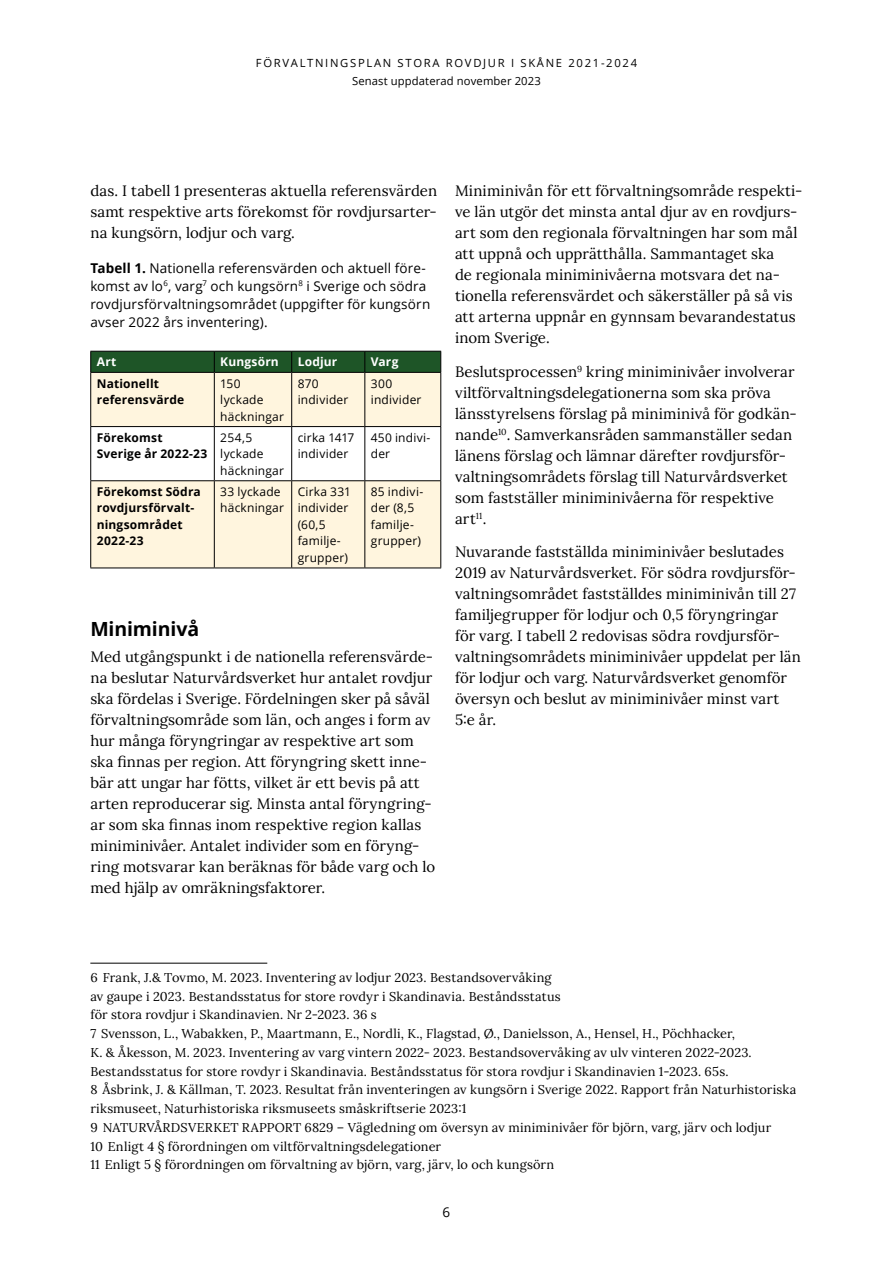
<style>
.page{position:relative;width:893px;height:1263px;background:#fff}
.page>*{position:absolute;margin:0;border:0;box-sizing:border-box;transform-origin:0 0}
.Rubrik_3{font:700 19.5px "Open Sans";letter-spacing:-.005em;color:#000}
.Brödtext{font:15px/21px "Lora";letter-spacing:.005em;color:#000}
.Figurtext{font:13.5px/18px "Open Sans";letter-spacing:.01em;color:#000}
.Fotnot{font:12.75px/18.8px "Lora";letter-spacing:.01em;color:#000}
.Tabelltext{font:12px/16.5px "Open Sans";letter-spacing:.015em;color:#000}
.Tabellhuvud{font:700 12px/16.5px "Open Sans";letter-spacing:.015em;color:#000}
.Tabellhuvud-2{font:700 12px "Open Sans";letter-spacing:.015em;color:#fff}
.t1{font:11.25px/17.7px "Open Sans";letter-spacing:.15em;color:#000;text-align:center}
.s1{font-weight:700}
</style>
<div class="page">
<hr style="left:90px;top:963px;width:177px;height:1px;background:#000">
<svg style="left:91px;top:373px;width:349px;height:195px;fill:#fff5de"></svg>
<svg style="left:90px;top:351px;width:351px;height:21px;background:#1d5125"></svg>
<hr style="left:90px;top:372px;width:124px;height:1px;background:#000">
<hr style="left:90px;top:373px;width:1px;height:53px;background:#000">
<hr style="left:214px;top:372px;width:78px;height:1px;background:#000">
<hr style="left:214px;top:373px;width:1px;height:53px;background:#000">
<hr style="left:292px;top:372px;width:73px;height:1px;background:#000">
<hr style="left:291px;top:373px;width:1px;height:53px;background:#000">
<hr style="left:365px;top:372px;width:76px;height:1px;background:#000">
<hr style="left:364px;top:373px;width:1px;height:53px;background:#000">
<hr style="left:440px;top:373px;width:1px;height:53px;background:#000">
<hr style="left:90px;top:426px;width:124px;height:1px;background:#000">
<hr style="left:90px;top:427px;width:1px;height:53px;background:#000">
<hr style="left:214px;top:426px;width:78px;height:1px;background:#000">
<hr style="left:214px;top:427px;width:1px;height:53px;background:#000">
<hr style="left:292px;top:426px;width:73px;height:1px;background:#000">
<hr style="left:291px;top:427px;width:1px;height:53px;background:#000">
<hr style="left:365px;top:426px;width:76px;height:1px;background:#000">
<hr style="left:364px;top:427px;width:1px;height:53px;background:#000">
<hr style="left:440px;top:427px;width:1px;height:53px;background:#000">
<hr style="left:90px;top:480px;width:124px;height:1px;background:#000">
<hr style="left:90px;top:481px;width:1px;height:87px;background:#000">
<hr style="left:214px;top:480px;width:78px;height:1px;background:#000">
<hr style="left:214px;top:481px;width:1px;height:87px;background:#000">
<hr style="left:292px;top:480px;width:73px;height:1px;background:#000">
<hr style="left:291px;top:481px;width:1px;height:87px;background:#000">
<hr style="left:365px;top:480px;width:76px;height:1px;background:#000">
<hr style="left:364px;top:481px;width:1px;height:87px;background:#000">
<hr style="left:440px;top:481px;width:1px;height:87px;background:#000">
<hr style="left:90px;top:568px;width:124px;height:1px;background:#000">
<hr style="left:214px;top:568px;width:78px;height:1px;background:#000">
<hr style="left:292px;top:568px;width:73px;height:1px;background:#000">
<hr style="left:365px;top:568px;width:76px;height:1px;background:#000">
<p class="t1" style="left:256px;top:54px;width:383px">FÖRVALTNINGSPLAN STORA ROVDJUR I SKÅNE 2021-2024<br>Senast uppdaterad november 2023</p>
<p class="Brödtext" style="left:90px;top:179px;width:348px;text-align:justify">das. I tabell 1 presenteras aktuella referensvärden samt respektive arts förekomst för rovdjursarter&shy;na kungsörn, lodjur och varg.</p>
<p class="Figurtext" style="left:90px;top:259px;width:341px"><span class="s1">Tabell 1.</span> Nationella referensvärden och aktuell före&shy;komst av lo<sup>6</sup>, varg<sup>7</sup> och kungsörn<sup>8</sup> i Sverige och södra rovdjursförvaltningsområdet (uppgifter för kungsörn avser 2022 års inventering).</p>
<p class="Tabellhuvud-2" style="left:97px;top:354px;width:21px">Art</p>
<p class="Tabellhuvud-2" style="left:220px;top:354px;width:60px">Kungsörn</p>
<p class="Tabellhuvud-2" style="left:298px;top:354px;width:41px">Lodjur</p>
<p class="Tabellhuvud-2" style="left:371px;top:354px;width:29px">Varg</p>
<p class="Tabellhuvud" style="left:97px;top:375px;width:89px">Nationellt referensvärde</p>
<p class="Tabelltext" style="left:220px;top:375px;width:65px">150 lyckade häckningar</p>
<p class="Tabelltext" style="left:298px;top:375px;width:52px">870 individer</p>
<p class="Tabelltext" style="left:371px;top:375px;width:52px">300 individer</p>
<p class="Tabellhuvud" style="left:97px;top:429px;width:112px">Förekomst<br>Sverige år 2022-23</p>
<p class="Tabelltext" style="left:220px;top:429px;width:65px">254,5 lyckade häckningar</p>
<p class="Tabelltext" style="left:298px;top:429px;width:58px">cirka 1417 individer</p>
<p class="Tabelltext" style="left:371px;top:429px;width:61px">450 indivi&shy;der</p>
<p class="Tabellhuvud" style="left:97px;top:483px;width:106px">Förekomst Södra rovdjursförvalt&shy;ningsområdet<br>2022-23</p>
<p class="Tabelltext" style="left:220px;top:483px;width:65px">33 lyckade häckningar</p>
<p class="Tabelltext" style="left:298px;top:483px;width:55px">Cirka 331 individer (60,5 familje&shy;grupper)</p>
<p class="Tabelltext" style="left:371px;top:483px;width:54px">85 indivi&shy;der (8,5 familje&shy;grupper)</p>
<h3 class="Rubrik_3" style="left:90px;top:615px;width:110px">Miniminivå</h3>
<p class="Brödtext" style="left:90px;top:645px;width:346px">Med utgångspunkt i de nationella referensvärde&shy;na beslutar Naturvårdsverket hur antalet rovdjur ska fördelas i Sverige. Fördelningen sker på såväl förvaltningsområde som län, och anges i form av hur många föryngringar av respektive art som ska finnas per region. Att föryngring skett inne&shy;bär att ungar har fötts, vilket är ett bevis på att arten reproducerar sig. Minsta antal föryngring&shy;ar som ska finnas inom respektive region kallas miniminivåer. Antalet individer som en föryng&shy;ring motsvarar kan beräknas för både varg och lo med hjälp av omräkningsfaktorer.</p>
<p class="Brödtext" style="left:455px;top:179px;width:349px">Miniminivån för ett förvaltningsområde respekti&shy;ve län utgör det minsta antal djur av en rovdjurs&shy;art som den regionala förvaltningen har som mål att uppnå och upprätthålla. Sammantaget ska<br>de regionala miniminivåerna motsvara det na&shy;tionella referensvärdet och säkerställer på så vis att arterna uppnår en gynnsam bevarandestatus inom Sverige.</p>
<p class="Brödtext" style="left:455px;top:360px;width:343px">Beslutsprocessen<sup>9</sup> kring miniminivåer involverar viltförvaltningsdelegationerna som ska pröva länsstyrelsens förslag på miniminivå för godkän&shy;nande<sup>10</sup>. Samverkansråden sammanställer sedan länens förslag och lämnar därefter rovdjursför&shy;valtningsområdets förslag till Naturvårdsverket som fastställer miniminivåerna för respektive art<sup>11</sup>.</p>
<p class="Brödtext" style="left:455px;top:540px;width:347px">Nuvarande fastställda miniminivåer beslutades 2019 av Naturvårdsverket. För södra rovdjursför&shy;valtningsområdet fastställdes miniminivån till 27 familjegrupper för lodjur och 0,5 föryngringar för varg. I tabell 2 redovisas södra rovdjursför&shy;valtningsområdets miniminivåer uppdelat per län för lodjur och varg. Naturvårdsverket genomför översyn och beslut av miniminivåer minst vart 5:e år.</p>
<p class="Fotnot" style="left:90px;top:967px;width:463px">6 Frank, J.&amp; Tovmo, M. 2023. Inventering av lodjur 2023. Bestandsovervåking</p>
<p class="Fotnot" style="left:90px;top:986px;width:472px">av gaupe i 2023. Bestandsstatus for store rovdyr i Skandinavia. Beståndsstatus</p>
<p class="Fotnot" style="left:90px;top:1005px;width:288px">för stora rovdjur i Skandinavien. Nr 2-2023. 36 s</p>
<p class="Fotnot" style="left:90px;top:1023px;width:663px">7 Svensson, L., Wabakken, P., Maartmann, E., Nordli, K., Flagstad, Ø., Danielsson, A., Hensel, H., Pöchhacker,<br>K. &amp; Åkesson, M. 2023. Inventering av varg vintern 2022- 2023. Bestandsovervåking av ulv vinteren 2022-2023.<br>Bestandsstatus for store rovdyr i Skandinavia. Beståndsstatus för stora rovdjur i Skandinavien 1-2023. 65s.</p>
<p class="Fotnot" style="left:90px;top:1080px;width:707px">8 Åsbrink, J. &amp; Källman, T. 2023. Resultat från inventeringen av kungsörn i Sverige 2022. Rapport från Naturhistoriska riksmuseet, Naturhistoriska riksmuseets småskriftserie 2023:1</p>
<p class="Fotnot" style="left:90px;top:1117px;width:682px">9 NATURVÅRDSVERKET RAPPORT 6829 – Vägledning om översyn av miniminivåer för björn, varg, järv och lodjur</p>
<p class="Fotnot" style="left:90px;top:1136px;width:352px">10 Enligt 4 § förordningen om viltförvaltningsdelegationer</p>
<p class="Fotnot" style="left:90px;top:1155px;width:465px">11 Enligt 5 § förordningen om förvaltning av björn, varg, järv, lo och kungsörn</p>
<p class="Figurtext" style="left:443px;top:1202px;width:9px">6</p>
</div>
